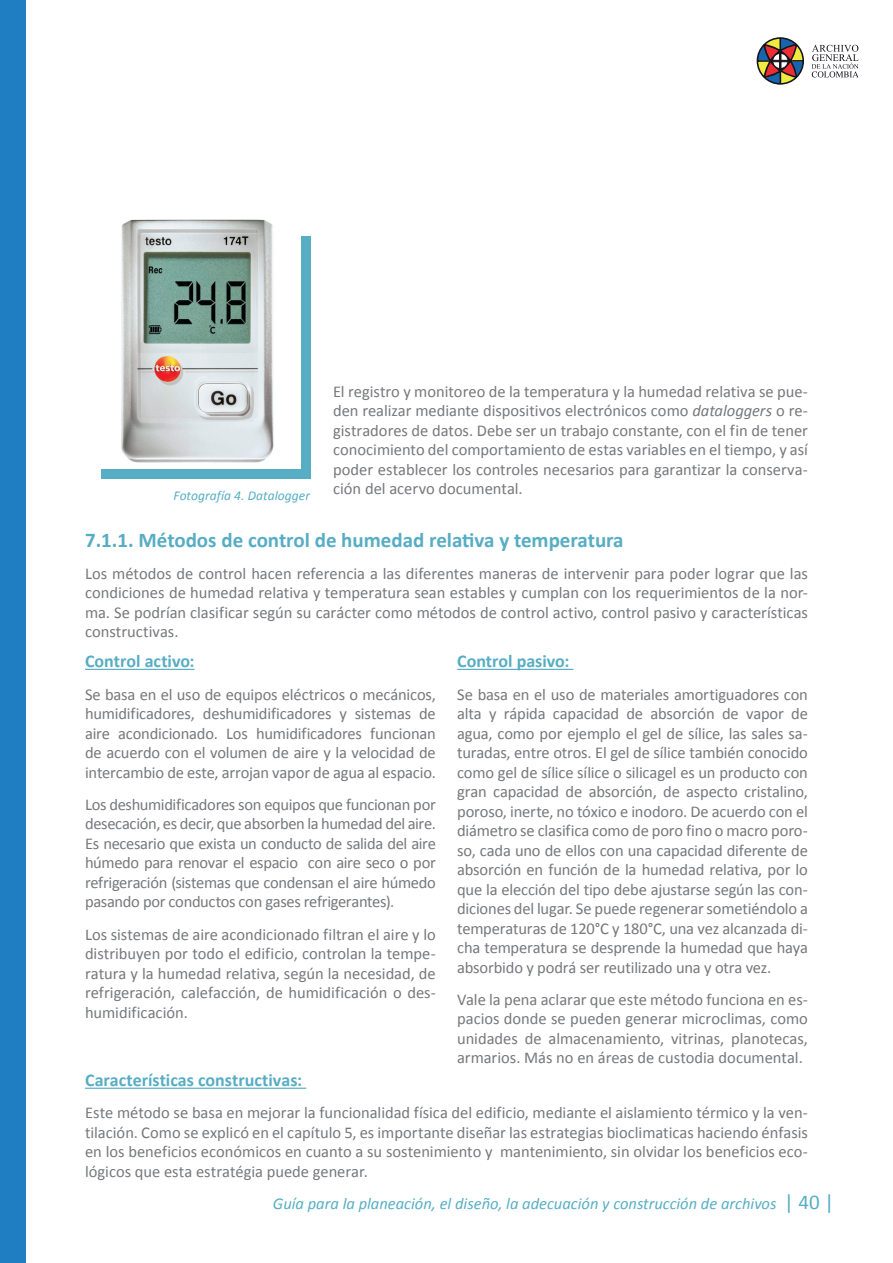
<style>
.page{position:relative;width:893px;height:1263px;background:#fff}
.page>*{position:absolute;margin:0;border:0;box-sizing:border-box;transform-origin:0 0}
.SUBTITULO_2_TURQUESA{font:700 21px "Calibri";color:#57adc3}
.SUBTITULO_3_TURQUESA{font:700 18px "Calibri";color:#57adc3}
.TXTO_CORRIDO{font:16.5px/19.5px "Calibri";letter-spacing:-.005em;color:#76787b;text-align:justify}
.t1{font:italic 16.5px "Calibri";color:#57aec4}
.PIE_DE_NOTA{font:italic 13.5px "Calibri";letter-spacing:.005em;color:#57adc3}
.s1{font-style:italic}
.s2{font-style:normal;font-size:21px;color:#57adc3}
</style>
<div class="page">
<div style="left:102px;top:237px;width:209px;height:242px;background:#57adc3"></div>
<img style="left:102px;top:219px;width:198px;height:250px">
<hr style="left:85px;top:669px;width:110px;height:1px;background:#57adc3">
<hr style="left:457px;top:669px;width:116px;height:1px;background:#57adc3">
<hr style="left:85px;top:1088px;width:221px;height:1px;background:#57adc3">
<svg style="left:756px;top:37px;width:48px;height:48px"></svg>
<svg style="left:812px;top:45px;width:47px;height:32px"></svg>
<div style="left:0;top:0;width:26px;height:1263px;background:#1f7ec2"></div>
<p class="TXTO_CORRIDO" style="left:333px;top:381px;width:476px">El registro y monitoreo de la temperatura y la humedad relativa se pue&shy;den realizar mediante dispositivos electrónicos como <span class="s1">dataloggers</span> o re&shy;gistradores de datos. Debe ser un trabajo constante, con el fin de tener conocimiento del comportamiento de estas variables en el tiempo, y así poder establecer los controles necesarios para garantizar la conserva&shy;ción del acervo documental.</p>
<p class="PIE_DE_NOTA" style="left:173px;top:486px;width:138px">Fotografía 4. Datalogger</p>
<p class="SUBTITULO_2_TURQUESA" style="left:85px;top:525px;width:540px">7.1.1. Métodos de control de humedad relativa y temperatura</p>
<p class="TXTO_CORRIDO" style="left:85px;top:563px;width:724px">Los métodos de control hacen referencia a las diferentes maneras de intervenir para poder lograr que las condiciones de humedad relativa y temperatura sean estables y cumplan con los requerimientos de la nor&shy;ma. Se podrían clasificar según su carácter como métodos de control activo, control pasivo y características constructivas.</p>
<p class="SUBTITULO_3_TURQUESA" style="left:85px;top:649px;width:111px">Control activo:</p>
<p class="TXTO_CORRIDO" style="left:85px;top:683px;width:352px">Se basa en el uso de equipos eléctricos o mecánicos, humidificadores, deshumidificadores y sistemas de aire acondicionado. Los humidificadores funcionan de acuerdo con el volumen de aire y la velocidad de intercambio de este, arrojan vapor de agua al espacio.</p>
<p class="TXTO_CORRIDO" style="left:85px;top:794px;width:352px">Los deshumidificadores son equipos que funcionan por desecación, es decir, que absorben la humedad del aire.<br>Es necesario que exista un conducto de salida del aire húmedo para renovar el espacio con aire seco o por refrigeración (sistemas que condensan el aire húmedo pasando por conductos con gases refrigerantes).</p>
<p class="TXTO_CORRIDO" style="left:85px;top:924px;width:352px">Los sistemas de aire acondicionado filtran el aire y lo distribuyen por todo el edificio, controlan la tempe&shy;ratura y la humedad relativa, según la necesidad, de refrigeración, calefacción, de humidificación o des&shy;humidificación.</p>
<p class="SUBTITULO_3_TURQUESA" style="left:457px;top:649px;width:114px">Control pasivo:</p>
<p class="TXTO_CORRIDO" style="left:457px;top:683px;width:352px">Se basa en el uso de materiales amortiguadores con alta y rápida capacidad de absorción de vapor de agua, como por ejemplo el gel de sílice, las sales sa&shy;turadas, entre otros. El gel de sílice también conocido como gel de sílice sílice o silicagel es un producto con gran capacidad de absorción, de aspecto cristalino, poroso, inerte, no tóxico e inodoro. De acuerdo con el diámetro se clasifica como de poro fino o macro poro&shy;so, cada uno de ellos con una capacidad diferente de absorción en función de la humedad relativa, por lo que la elección del tipo debe ajustarse según las con&shy;diciones del lugar. Se puede regenerar sometiéndolo a temperaturas de 120°C y 180°C, una vez alcanzada di&shy;cha temperatura se desprende la humedad que haya absorbido y podrá ser reutilizado una y otra vez.</p>
<p class="TXTO_CORRIDO" style="left:457px;top:989px;width:352px">Vale la pena aclarar que este método funciona en es&shy;pacios donde se pueden generar microclimas, como unidades de almacenamiento, vitrinas, planotecas, armarios. Más no en áreas de custodia documental.</p>
<p class="SUBTITULO_3_TURQUESA" style="left:85px;top:1067px;width:219px">Características constructivas:</p>
<p class="TXTO_CORRIDO" style="left:85px;top:1102px;width:724px">Este método se basa en mejorar la funcionalidad física del edificio, mediante el aislamiento térmico y la ven&shy;tilación. Como se explicó en el capítulo 5, es importante diseñar las estrategias bioclimaticas haciendo énfasis en los beneficios económicos en cuanto a su sostenimiento y mantenimiento, sin olvidar los beneficios eco&shy;lógicos que esta estratégia puede generar.</p>
<p class="t1" style="left:273px;top:1191px;width:563px">Guía para la planeación, el diseño, la adecuación y construcción de archivos <span class="s2">| 40 |</span></p>
</div>
